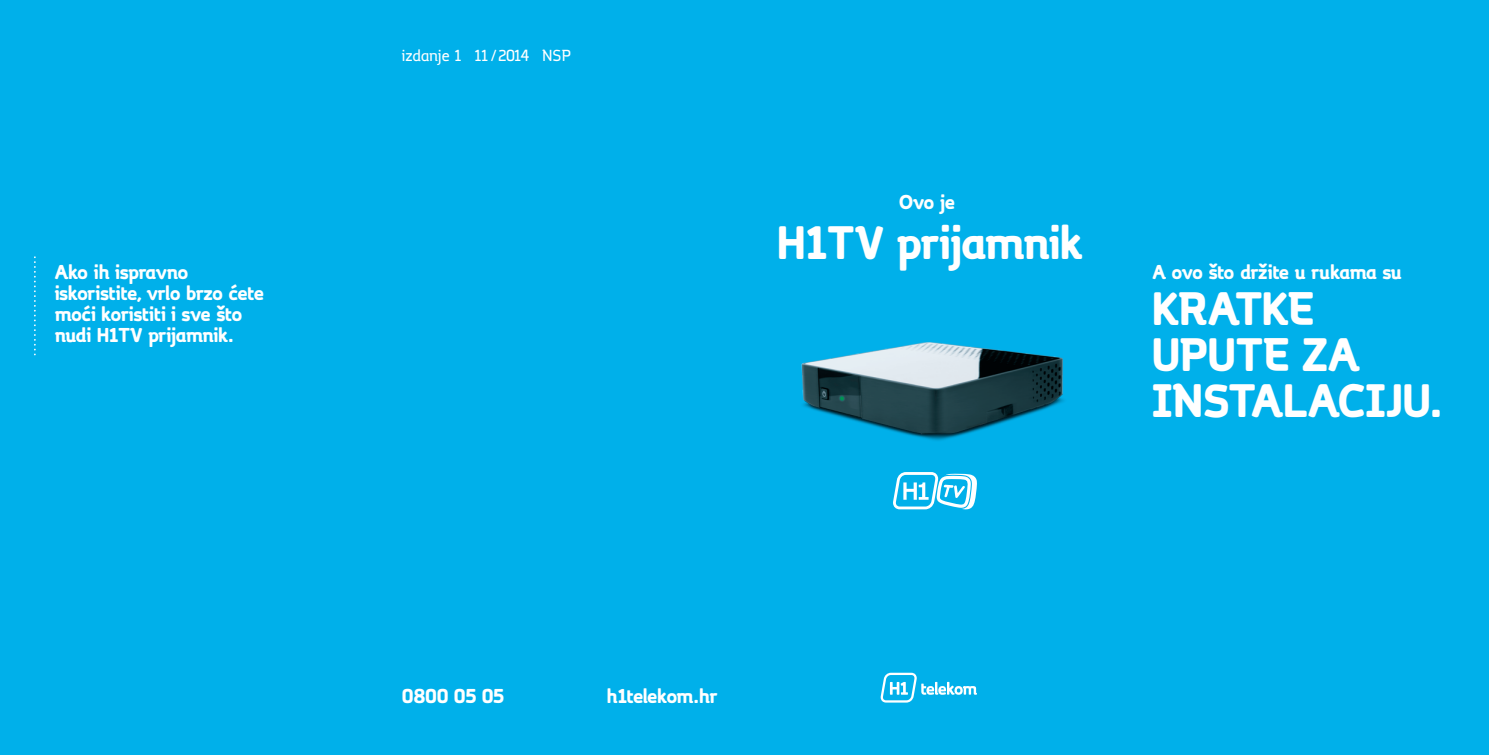
<style>
.page{position:relative;width:1489px;height:755px;background:#fff}
.page>*{position:absolute;margin:0;border:0;box-sizing:border-box;transform-origin:0 0}
.t1{font:700 43.75px/46.2px "Margot";color:#fff}
.t2{font:700 18.75px/21.2px "Margot";letter-spacing:-.01em;color:#fff}
.t3{font:15px "Margot";color:#fff}
</style>
<div class="page">
<div style="left:0;top:0;width:1488px;height:755px;background:#00b0ea"></div>
<svg style="left:880px;top:672px;width:96px;height:30px"></svg>
<svg style="left:893px;top:472px;width:83px;height:37px"></svg>
<img style="left:801px;top:342px;width:263px;height:99px">
<svg style="left:34px;top:257px;width:2px;height:98px"></svg>
<p class="t3" style="left:402px;top:45px;width:171px">izdanje 1 11 /2014 NSP</p>
<p class="t2" style="left:899px;top:190px;width:58px">Ovo je</p>
<h1 class="t1" style="left:777px;top:217px;width:307px">H1TV prijamnik</h1>
<p class="t2" style="left:55px;top:260px;width:211px">Ako ih ispravno iskoristite, vrlo brzo ćete moći koristiti i sve što nudi H1TV prijamnik.</p>
<p class="t2" style="left:1152px;top:260px;width:251px">A ovo što držite u rukama su</p>
<h1 class="t1" style="left:1152px;top:283px;width:291px">KRATKE<br>UPUTE ZA<br>INSTALACIJU.</h1>
<p class="t2" style="left:402px;top:684px;width:103px">0800 05 05</p>
<p class="t2" style="left:607px;top:684px;width:112px">h1telekom.hr</p>
</div>
